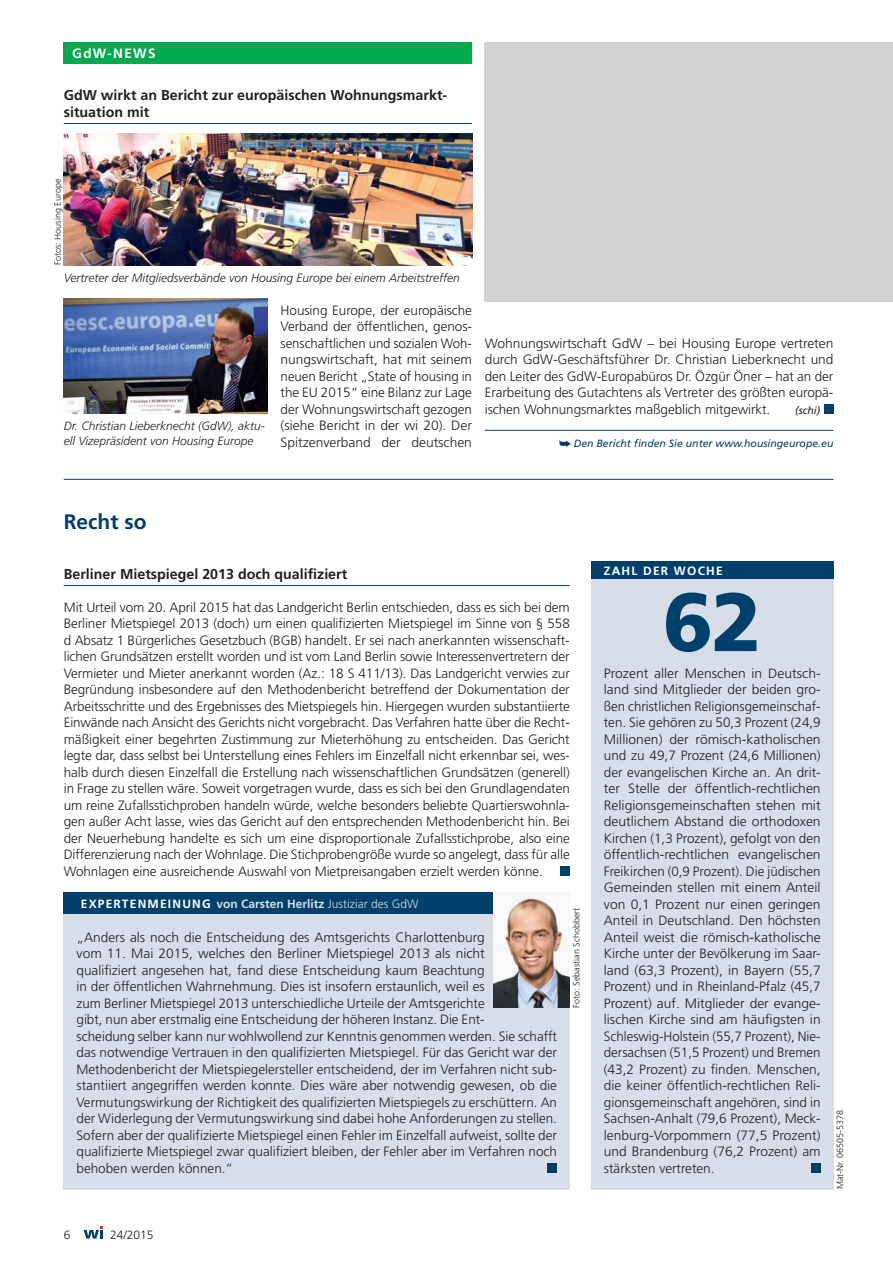
<style>
.page{position:relative;width:893px;height:1263px;background:#fff}
.page>*{position:absolute;margin:0;border:0;box-sizing:border-box;transform-origin:0 0}
.t1{font:900 82.5px "Frutiger";color:#00406a}
.t2{font:700 21px "Frutiger";color:#00406a}
.t3{font:700 14.25px/16.5px "Frutiger";color:#231f20}
.t4{font:300 13.5px/16.5px "Frutiger";color:#231f20;text-align:justify}
.t5{font:700 13.5px "Frutiger";letter-spacing:.1em;color:#fff}
.t6{font:italic 300 12px/15px "Frutiger";color:#231f20}
.t7{font:700 12px "Frutiger";letter-spacing:.04em;color:#d7dee9}
.t8{font:700 12px "Frutiger";letter-spacing:.1em;color:#fff}
.t9{font:300 12px "Frutiger";color:#231f20}
.t10{font:italic 10.5px "Frutiger";color:#00406a}
.t11{font:italic 10.5px "Frutiger";color:#231f20}
.t12{font:300 9px "Frutiger";color:#231f20}
.s1{color:#fff}
.s2{font-weight:300}
</style>
<div class="page">
<div style="left:485px;top:43px;width:408px;height:259px;background:#d1d2d4"></div>
<hr style="left:64px;top:585px;width:506px;height:1px;background:#00406a">
<div style="left:591px;top:564px;width:242px;height:625px;background:#d7dee9"></div>
<div style="left:591px;top:562px;width:242px;height:17px;background:#00406a"></div>
<div style="left:811px;top:1163px;width:10px;height:10px;background:#00406a"></div>
<div style="left:64px;top:43px;width:408px;height:21px;background:#00ab4d"></div>
<hr style="left:64px;top:479px;width:769px;height:1px;background:#00406a">
<hr style="left:64px;top:123px;width:408px;height:1px;background:#00406a">
<div style="left:64px;top:892px;width:506px;height:297px;background:#d7dee9"></div>
<div style="left:548px;top:1163px;width:9px;height:10px;background:#00406a"></div>
<div style="left:64px;top:892px;width:506px;height:22px;background:#00406a"></div>
<img style="left:493px;top:892px;width:77px;height:116px">
<div style="left:560px;top:866px;width:10px;height:10px;background:#00406a"></div>
<hr style="left:485px;top:430px;width:348px;height:1px;background:#00406a">
<div style="left:824px;top:404px;width:9px;height:10px;background:#00406a"></div>
<svg style="left:559px;top:440px;width:12px;height:7px"></svg>
<img style="left:64px;top:298px;width:204px;height:116px">
<img style="left:64px;top:133px;width:408px;height:132px">
<svg style="left:84px;top:1226px;width:19px;height:12px"></svg>
<p class="t5" style="left:72px;top:46px;width:85px">GdW-NEWS</p>
<p class="t3" style="left:64px;top:87px;width:385px">GdW wirkt an Bericht zur europäischen Wohnungsmarkt&shy;situation mit</p>
<p class="t5" style="left:72px;top:46px;width:72px">NACHRUF</p>
<p class="t12" style="left:52px;top:265px;width:88px;rotate:-90deg">Fotos: Housing Europe</p>
<p class="t6" style="left:64px;top:270px;width:398px">Vertreter der Mitgliedsverbände von Housing Europe bei einem Arbeitstreffen</p>
<p class="t6" style="left:64px;top:418px;width:202px">Dr. Christian Lieberknecht (GdW), aktu&shy;ell Vizepräsident von Housing Europe</p>
<p class="t4" style="left:281px;top:302px;width:193px">Housing Europe, der europäische Verband der öffentlichen, genos&shy;senschaftlichen und sozialen Woh&shy;nungswirtschaft, hat mit seinem neuen Bericht „State of housing in the EU 2015“ eine Bilanz zur Lage der Wohnungswirtschaft gezogen (siehe Bericht in der wi 20). Der Spitzenverband der deutschen</p>
<p class="t4" style="left:485px;top:335px;width:350px">Wohnungswirtschaft GdW – bei Housing Europe vertreten durch GdW-Geschäftsführer Dr. Christian Lieberknecht und den Leiter des GdW-Europabüros Dr. Özgür Öner – hat an der Erarbeitung des Gutachtens als Vertreter des größten europä&shy;ischen Wohnungsmarktes maßgeblich mitgewirkt.</p>
<p class="t11" style="left:795px;top:404px;width:27px">(schi)</p>
<p class="t10" style="left:574px;top:437px;width:261px">Den Bericht finden Sie unter www.housingeurope.eu</p>
<h2 class="t2" style="left:64px;top:510px;width:84px">Recht so</h2>
<p class="t3" style="left:64px;top:565px;width:285px">Berliner Mietspiegel 2013 doch qualifiziert</p>
<p class="t8" style="left:604px;top:564px;width:120px">ZAHL DER WOCHE</p>
<p class="t4" style="left:64px;top:599px;width:508px">Mit Urteil vom 20. April 2015 hat das Landgericht Berlin entschieden, dass es sich bei dem Berliner Mietspiegel 2013 (doch) um einen qualifizierten Mietspiegel im Sinne von § 558 d Absatz 1 Bürgerliches Gesetzbuch (BGB) handelt. Er sei nach anerkannten wissenschaft&shy;lichen Grundsätzen erstellt worden und ist vom Land Berlin sowie Interessenvertretern der Vermieter und Mieter anerkannt worden (Az.: 18 S 411/13). Das Landgericht verwies zur Begründung insbesondere auf den Methodenbericht betreffend der Dokumentation der Arbeitsschritte und des Ergebnisses des Mietspiegels hin. Hiergegen wurden substantiierte Einwände nach Ansicht des Gerichts nicht vorgebracht. Das Verfahren hatte über die Recht&shy;mäßigkeit einer begehrten Zustimmung zur Mieterhöhung zu entscheiden. Das Gericht legte dar, dass selbst bei Unterstellung eines Fehlers im Einzelfall nicht erkennbar sei, wes&shy;halb durch diesen Einzelfall die Erstellung nach wissenschaftlichen Grundsätzen (generell) in Frage zu stellen wäre. Soweit vorgetragen wurde, dass es sich bei den Grundlagendaten um reine Zufallsstichproben handeln würde, welche besonders beliebte Quartierswohnla&shy;gen außer Acht lasse, wies das Gericht auf den entsprechenden Methodenbericht hin. Bei der Neuerhebung handelte es sich um eine disproportionale Zufallsstichprobe, also eine Differenzierung nach der Wohnlage. Die Stichprobengröße wurde so angelegt, dass für alle Wohnlagen eine ausreichende Auswahl von Mietpreisangaben erzielt werden könne.</p>
<p class="t7" style="left:81px;top:896px;width:339px"><span class="s1">EXPERTENMEINUNG</span> von Carsten Herlitz <span class="s2">Justiziar des GdW</span></p>
<p class="t4" style="left:77px;top:929px;width:482px;text-align:left">„Anders als noch die Entscheidung des Amtsgerichts Charlottenburg<br>vom 11. Mai 2015, welches den Berliner Mietspiegel 2013 als nicht<br>qualifiziert angesehen hat, fand diese Entscheidung kaum Beachtung<br>in der öffentlichen Wahrnehmung. Dies ist insofern erstaunlich, weil es<br>zum Berliner Mietspiegel 2013 unterschiedliche Urteile der Amtsgerichte<br>gibt, nun aber erstmalig eine Entscheidung der höheren Instanz. Die Ent-<br>scheidung selber kann nur wohlwollend zur Kenntnis genommen werden. Sie schafft das notwendige Vertrauen in den qualifizierten Mietspiegel. Für das Gericht war der Methodenbericht der Mietspiegelersteller entscheidend, der im Verfahren nicht sub&shy;stantiiert angegriffen werden konnte. Dies wäre aber notwendig gewesen, ob die Vermutungswirkung der Richtigkeit des qualifizierten Mietspiegels zu erschüttern. An der Widerlegung der Vermutungswirkung sind dabei hohe Anforderungen zu stellen.<br>Sofern aber der qualifizierte Mietspiegel einen Fehler im Einzelfall aufweist, sollte der qualifizierte Mietspiegel zwar qualifiziert bleiben, der Fehler aber im Verfahren noch behoben werden können.“</p>
<p class="t12" style="left:571px;top:1008px;width:102px;rotate:-90deg">Foto: Sebastian Schobbert</p>
<h1 class="t1" style="left:663px;top:572px;width:101px">62</h1>
<p class="t4" style="left:604px;top:665px;width:218px">Prozent aller Menschen in Deutsch&shy;land sind Mitglieder der beiden gro&shy;ßen christlichen Religionsgemeinschaf&shy;ten. Sie gehören zu 50,3 Prozent (24,9<br>Millionen) der römisch-katholischen und zu 49,7 Prozent (24,6 Millionen) der evangelischen Kirche an. An drit&shy;ter Stelle der öffentlich-rechtlichen Religionsgemeinschaften stehen mit deutlichem Abstand die orthodoxen Kirchen (1,3 Prozent), gefolgt von den öffentlich-rechtlichen evangelischen Freikirchen (0,9 Prozent). Die jüdischen Gemeinden stellen mit einem Anteil von 0,1 Prozent nur einen geringen Anteil in Deutschland. Den höchsten Anteil weist die römisch-katholische Kirche unter der Bevölkerung im Saar&shy;land (63,3 Prozent), in Bayern (55,7<br>Prozent) und in Rheinland-Pfalz (45,7<br>Prozent) auf. Mitglieder der evange&shy;lischen Kirche sind am häufigsten in Schleswig-Holstein (55,7 Prozent), Nie&shy;dersachsen (51,5 Prozent) und Bremen (43,2 Prozent) zu finden. Menschen, die keiner öffentlich-rechtlichen Reli&shy;gionsgemeinschaft angehören, sind in Sachsen-Anhalt (79,6 Prozent), Meck&shy;lenburg-Vorpommern (77,5 Prozent) und Brandenburg (76,2 Prozent) am stärksten vertreten.</p>
<p class="t12" style="left:835px;top:1189px;width:81px;rotate:-90deg">Mat-Nr. 06505-5378</p>
<p class="t9" style="left:64px;top:1227px;width:8px">6</p>
<p class="t9" style="left:110px;top:1227px;width:45px">24/2015</p>
</div>
